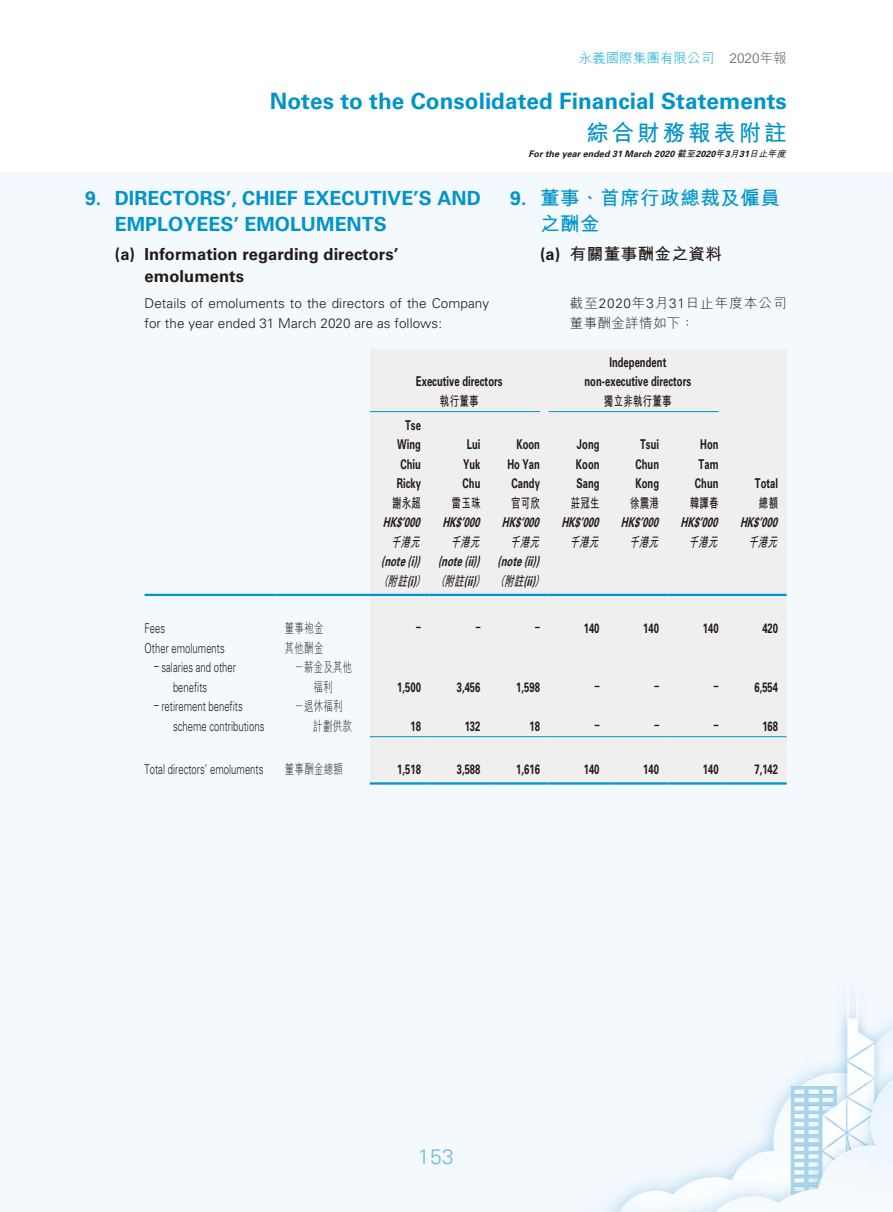
<style>
.page{position:relative;width:893px;height:1212px;background:#fff}
.page>*{position:absolute;margin:0;border:0;box-sizing:border-box;transform-origin:0 0}
.t1{font:700 22.5px "Univers LT Std";letter-spacing:.005em;color:#0094ca}
.t2{font:700 22.5px "M Hei HK";letter-spacing:.13em;color:#0094ca}
.t3{font:300 21px "Univers LT Std";color:#69badf}
.t4{font:700 19.5px/25.5px "Univers LT Std";letter-spacing:.005em;color:#0094ca}
.t5{font:700 19.5px/25.5px "M Hei HK";letter-spacing:.03em;color:#0094ca}
.t6{font:700 16.5px/22.5px "Univers LT Std";letter-spacing:.005em;color:#231916}
.t7{font:700 16.5px "M Hei HK";letter-spacing:.03em;color:#231916}
.t8{font:700 13.5px/19.5px "Univers LT Std";letter-spacing:.005em;color:#231916;text-align:center;scale:.7 1}
.t9{font:300 13.5px/19.5px "Univers LT Std";letter-spacing:.005em;color:#231916;scale:.7 1}
.t10{font:300 13.5px/19.5px "Univers LT Std";letter-spacing:.005em;color:#231916}
.t11{font:italic 700 13.5px "Univers LT Std";color:#231916;scale:.7 1}
.t12{font:italic 700 13.5px "M Hei HK";color:#231916;scale:.7 1}
.t13{font:700 13.5px "M Hei HK";letter-spacing:.03em;color:#231916;scale:.7 1}
.t14{font:300 13.5px/19.5px "M Hei HK";letter-spacing:.03em;color:#231916;text-align:center;scale:.7 1}
.t15{font:300 13.5px/19.5px "M Hei HK";letter-spacing:.055em;color:#231916}
.t16{font:300 13.5px "M Hei HK";letter-spacing:.005em;color:#00a5d4}
.t17{font:italic 700 9px "Univers LT Std";color:#231916}
.s1{color:#595857}
.s2{font-family:"M Hei HK"}
.s3{font-family:"Univers LT Std"}
</style>
<div class="page">
<div style="left:0;top:173px;width:893px;height:1039px;background:#f3f9fd"></div>
<div style="left:370px;top:349px;width:417px;height:433px;background:#efeff0"></div>
<hr style="left:370px;top:411px;width:170px;height:1px;background:#0094ca">
<hr style="left:549px;top:411px;width:170px;height:1px;background:#0094ca">
<hr style="left:145px;top:594px;width:131px;height:2px;background:#0094ca">
<hr style="left:276px;top:594px;width:94px;height:2px;background:#0094ca">
<hr style="left:370px;top:594px;width:59px;height:2px;background:#0094ca">
<hr style="left:429px;top:594px;width:60px;height:2px;background:#0094ca">
<hr style="left:489px;top:594px;width:60px;height:2px;background:#0094ca">
<hr style="left:549px;top:594px;width:59px;height:2px;background:#0094ca">
<hr style="left:608px;top:594px;width:60px;height:2px;background:#0094ca">
<hr style="left:668px;top:594px;width:59px;height:2px;background:#0094ca">
<hr style="left:727px;top:594px;width:60px;height:2px;background:#0094ca">
<hr style="left:370px;top:736px;width:59px;height:1px;background:#0094ca">
<hr style="left:429px;top:736px;width:60px;height:1px;background:#0094ca">
<hr style="left:489px;top:736px;width:60px;height:1px;background:#0094ca">
<hr style="left:549px;top:736px;width:59px;height:1px;background:#0094ca">
<hr style="left:608px;top:736px;width:60px;height:1px;background:#0094ca">
<hr style="left:668px;top:736px;width:59px;height:1px;background:#0094ca">
<hr style="left:727px;top:736px;width:60px;height:1px;background:#0094ca">
<hr style="left:370px;top:782px;width:59px;height:2px;background:#0094ca">
<hr style="left:429px;top:782px;width:60px;height:2px;background:#0094ca">
<hr style="left:489px;top:782px;width:60px;height:2px;background:#0094ca">
<hr style="left:549px;top:782px;width:59px;height:2px;background:#0094ca">
<hr style="left:608px;top:782px;width:60px;height:2px;background:#0094ca">
<hr style="left:668px;top:782px;width:59px;height:2px;background:#0094ca">
<hr style="left:727px;top:782px;width:60px;height:2px;background:#0094ca">
<p class="t16" style="left:579px;top:51px;width:209px">永義國際集團有限公司 <span class="s1">2020年報</span></p>
<h1 class="t1" style="left:270px;top:88px;width:518px">Notes to the Consolidated Financial Statements</h1>
<h1 class="t2" style="left:586px;top:116px;width:202px">綜合財務報表附註</h1>
<p class="t17" style="left:528px;top:149px;width:262px">Forthe yearended 31 March 2020 <span class="s2">截至</span>2020<span class="s2">年</span>3<span class="s2">月</span>31<span class="s2">日止年度</span></p>
<h3 class="t4" style="left:115px;top:186px;width:367px;text-indent:-30px">9. DIRECTORS’, CHIEF EXECUTIVE’S AND<br>EMPLOYEES’ EMOLUMENTS</h3>
<p class="t6" style="left:145px;top:243px;width:255px;text-indent:-30px">(a) Information regarding directors’ emoluments</p>
<p class="t10" style="left:145px;top:294px;width:346px">Details of emoluments to the directors of the Company for the year ended 31 March 2020 are as follows:</p>
<h3 class="t5" style="left:540px;top:184px;width:242px;text-indent:-30px"><span class="s3">9.</span> 董事、首席行政總裁及僱員之酬金</h3>
<p class="t7" style="left:540px;top:242px;width:183px"><span class="s3">(a)</span> 有關董事酬金之資料</p>
<p class="t15" style="left:570px;top:293px;width:218px">截至<span class="s3">2020</span>年<span class="s3">3</span>月<span class="s3">31</span>日止年度本公司董事酬金詳情如下：</p>
<p class="t8" style="left:416px;top:372px;width:125px">Executive directors</p>
<p class="t8" style="left:584px;top:352px;width:154px">Independent non-executive directors</p>
<p class="t8" style="left:397px;top:415px;width:36px;text-align:justify;text-indent:8px">Tse Wing Chiu Ricky</p>
<p class="t13" style="left:440px;top:391px;width:57px">執行董事</p>
<p class="t13" style="left:604px;top:391px;width:98px">獨立非執行董事</p>
<p class="t8" style="left:463px;top:435px;width:27px">Lui<br>Yuk<br>Chu</p>
<p class="t8" style="left:507px;top:435px;width:48px;text-align:right">Koon<br>Ho Yan<br>Candy</p>
<p class="t8" style="left:576px;top:435px;width:35px;text-align:justify">Jong Koon Sang</p>
<p class="t8" style="left:635px;top:435px;width:35px">Tsui<br>Chun<br>Kong</p>
<p class="t8" style="left:695px;top:435px;width:35px">Hon<br>Tam<br>Chun</p>
<p class="t8" style="left:755px;top:474px;width:35px">Total</p>
<p class="t13" style="left:392px;top:493px;width:43px">謝永超</p>
<p class="t13" style="left:452px;top:493px;width:43px">雷玉珠</p>
<p class="t13" style="left:511px;top:493px;width:43px">官可欣</p>
<p class="t13" style="left:571px;top:493px;width:43px">莊冠生</p>
<p class="t13" style="left:630px;top:493px;width:43px">徐震港</p>
<p class="t13" style="left:690px;top:493px;width:43px">韓譚春</p>
<p class="t13" style="left:759px;top:493px;width:29px">總額</p>
<p class="t11" style="left:383px;top:515px;width:60px">HK$’000</p>
<p class="t11" style="left:442px;top:515px;width:60px">HK$’000</p>
<p class="t11" style="left:502px;top:515px;width:60px">HK$’000</p>
<p class="t11" style="left:561px;top:515px;width:60px">HK$’000</p>
<p class="t11" style="left:621px;top:515px;width:60px">HK$’000</p>
<p class="t11" style="left:680px;top:515px;width:60px">HK$’000</p>
<p class="t11" style="left:740px;top:515px;width:60px">HK$’000</p>
<p class="t12" style="left:391px;top:532px;width:48px">千港元</p>
<p class="t12" style="left:450px;top:532px;width:48px">千港元</p>
<p class="t12" style="left:510px;top:532px;width:48px">千港元</p>
<p class="t12" style="left:569px;top:532px;width:48px">千港元</p>
<p class="t12" style="left:629px;top:532px;width:48px">千港元</p>
<p class="t12" style="left:688px;top:532px;width:48px">千港元</p>
<p class="t12" style="left:748px;top:532px;width:48px">千港元</p>
<p class="t11" style="left:381px;top:554px;width:232px">(note(i)) (note(ii)) (note(ii))</p>
<p class="t12" style="left:379px;top:571px;width:243px">（附註<span class="s3">(i)</span>） （附註<span class="s3">(ii)</span>） （附註<span class="s3">(ii)</span>）</p>
<p class="t9" style="left:145px;top:619px;width:31px">Fees</p>
<p class="t14" style="left:285px;top:618px;width:57px">董事袍金</p>
<p class="t8" style="left:416px;top:617px;width:8px">–</p>
<p class="t8" style="left:476px;top:617px;width:8px">–</p>
<p class="t8" style="left:535px;top:617px;width:8px">–</p>
<p class="t8" style="left:584px;top:619px;width:24px">140</p>
<p class="t8" style="left:643px;top:619px;width:24px">140</p>
<p class="t8" style="left:703px;top:619px;width:24px">140</p>
<p class="t8" style="left:762px;top:619px;width:24px">420</p>
<p class="t9" style="left:145px;top:638px;width:116px">Other emoluments</p>
<p class="t14" style="left:285px;top:638px;width:57px">其他酬金</p>
<p class="t9" style="left:173px;top:658px;width:91px;text-indent:-19px">– salaries and other benefits</p>
<p class="t14" style="left:294px;top:657px;width:84px">－薪金及其他福利</p>
<p class="t8" style="left:397px;top:677px;width:35px">1,500</p>
<p class="t8" style="left:457px;top:677px;width:35px">3,456</p>
<p class="t8" style="left:516px;top:677px;width:35px">1,598</p>
<p class="t8" style="left:595px;top:675px;width:8px">–</p>
<p class="t8" style="left:654px;top:675px;width:8px">–</p>
<p class="t8" style="left:714px;top:675px;width:8px">–</p>
<p class="t8" style="left:754px;top:677px;width:35px">6,554</p>
<p class="t9" style="left:173px;top:697px;width:132px;text-indent:-19px">– retirement benefits scheme contributions</p>
<p class="t14" style="left:313px;top:696px;width:57px;text-align:left;text-indent:-19px">－退休福利計劃供款</p>
<p class="t8" style="left:410px;top:716px;width:17px">18</p>
<p class="t8" style="left:465px;top:716px;width:24px">132</p>
<p class="t8" style="left:529px;top:716px;width:17px">18</p>
<p class="t8" style="left:595px;top:714px;width:8px">–</p>
<p class="t8" style="left:654px;top:714px;width:8px">–</p>
<p class="t8" style="left:714px;top:714px;width:8px">–</p>
<p class="t8" style="left:762px;top:716px;width:24px">168</p>
<p class="t9" style="left:145px;top:760px;width:171px">Total directors’ emoluments</p>
<p class="t14" style="left:285px;top:759px;width:84px">董事酬金總額</p>
<p class="t8" style="left:397px;top:760px;width:35px">1,518</p>
<p class="t8" style="left:457px;top:760px;width:35px">3,588</p>
<p class="t8" style="left:516px;top:760px;width:35px">1,616</p>
<p class="t8" style="left:584px;top:760px;width:24px">140</p>
<p class="t8" style="left:643px;top:760px;width:24px">140</p>
<p class="t8" style="left:703px;top:760px;width:24px">140</p>
<p class="t8" style="left:754px;top:760px;width:35px">7,142</p>
<h2 class="t3" style="left:418px;top:1144px;width:38px">153</h2>
</div>
